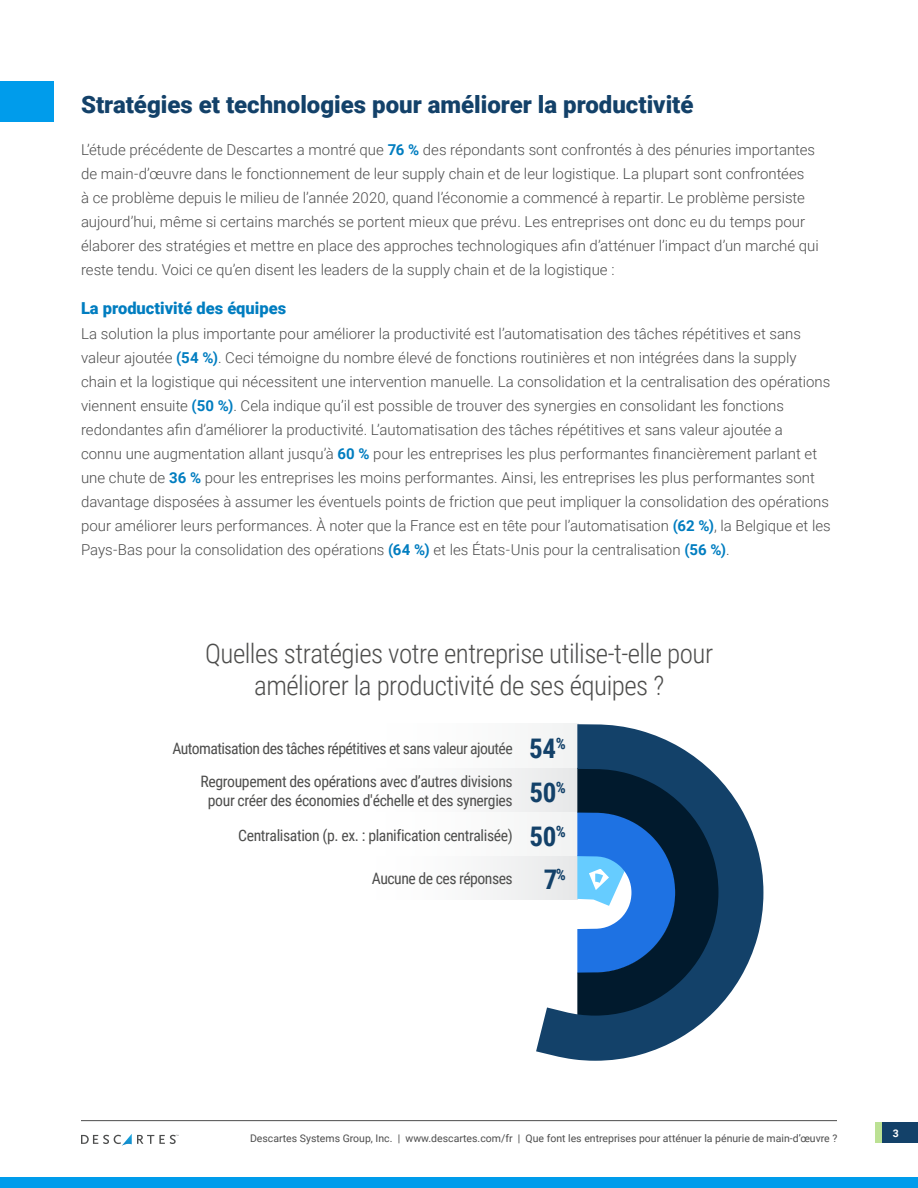
<style>
.page{position:relative;width:918px;height:1188px;background:#fff}
.page>*{position:absolute;margin:0;border:0;box-sizing:border-box;transform-origin:0 0}
.t1{font:300 27px/32.4px "Roboto Condensed";letter-spacing:-.02em;color:#4e4e4d;text-align:center}
.t2{font:700 27px/43.7px "Roboto Condensed";color:#134169;text-align:center}
.t3{font:900 24px "Roboto";color:#134169}
.t4{font:900 16.5px "Roboto";color:#007dc0}
.t5{font:15.75px/32.5px "Roboto Condensed";letter-spacing:-.025em;color:#4e4e4d;text-align:right}
.t6{font:300 15px/24px "Roboto";color:#4d4d4d}
.t7{font:700 11.1px "Roboto";color:#fff}
.t8{font:10.5px "Roboto";color:#4d4d4d}
.s1{font-weight:700;color:#007dc0}
.s2{font-size:10.5px}
</style>
<div class="page">
<div style="left:0;top:1177px;width:918px;height:11px;background:#009ceb"></div>
<svg style="left:81px;top:1134px;width:98px;height:12px"></svg>
<hr style="left:81px;top:1120px;width:756px;height:1px;background:#4d4d4d">
<div style="left:882px;top:1122px;width:36px;height:21px;background:#134169"></div>
<div style="left:876px;top:1122px;width:6px;height:21px;background:#bce194"></div>
<div style="left:357px;top:768px;width:220px;height:46px;background:#fafafa"></div>
<div style="left:357px;top:856px;width:220px;height:44px;background:#fafafa"></div>
<svg style="left:521px;top:723px;width:243px;height:338px"></svg>
<div style="left:0;top:81px;width:54px;height:41px;background:#009ceb"></div>
<h2 class="t3" style="left:81px;top:87px;width:614px">Stratégies et technologies pour améliorer la productivité</h2>
<p class="t6" style="left:81px;top:138px;width:739px">L’étude précédente de Descartes a montré que <span class="s1">76 %</span> des répondants sont confrontés à des pénuries importantes de main-d’œuvre dans le fonctionnement de leur supply chain et de leur logistique. La plupart sont confrontées<br>à ce problème depuis le milieu de l’année 2020, quand l’économie a commencé à repartir. Le problème persiste aujourd’hui, même si certains marchés se portent mieux que prévu. Les entreprises ont donc eu du temps pour élaborer des stratégies et mettre en place des approches technologiques afin d’atténuer l’impact d’un marché qui reste tendu. Voici ce qu’en disent les leaders de la supply chain et de la logistique :</p>
<p class="t4" style="left:81px;top:296px;width:207px">La productivité des équipes</p>
<p class="t6" style="left:81px;top:321px;width:751px">La solution la plus importante pour améliorer la productivité est l’automatisation des tâches répétitives et sans valeur ajoutée <span class="s1">(54 %)</span>. Ceci témoigne du nombre élevé de fonctions routinières et non intégrées dans la supply chain et la logistique qui nécessitent une intervention manuelle. La consolidation et la centralisation des opérations viennent ensuite <span class="s1">(50 %)</span>. Cela indique qu’il est possible de trouver des synergies en consolidant les fonctions redondantes afin d’améliorer la productivité. L’automatisation des tâches répétitives et sans valeur ajoutée a<br>connu une augmentation allant jusqu’à <span class="s1">60 %</span> pour les entreprises les plus performantes financièrement parlant et une chute de <span class="s1">36 %</span> pour les entreprises les moins performantes. Ainsi, les entreprises les plus performantes sont davantage disposées à assumer les éventuels points de friction que peut impliquer la consolidation des opérations pour améliorer leurs performances. À noter que la France est en tête pour l’automatisation <span class="s1">(62 %)</span>, la Belgique et les Pays-Bas pour la consolidation des opérations <span class="s1">(64 %)</span> et les États-Unis pour la centralisation <span class="s1">(56 %)</span>.</p>
<h1 class="t1" style="left:205px;top:636px;width:509px">Quelles stratégies votre entreprise utilise-t-elle pour améliorer la productivité de ses équipes ?</h1>
<p class="t5" style="left:172px;top:732px;width:342px">Automatisation des tâches répétitives et sans valeur ajoutée<br>Regroupement des opérations avec d’autres divisions</p>
<p class="t5" style="left:208px;top:783px;width:306px">pour créer des économies d'échelle et des synergies</p>
<p class="t5" style="left:238px;top:819px;width:276px">Centralisation (p. ex. : planification centralisée)</p>
<p class="t5" style="left:372px;top:862px;width:142px">Aucune de ces réponses</p>
<h1 class="t2" style="left:529px;top:726px;width:38px">54<sup>%<br></sup>50<sup>%<br></sup>50<sup>%<br></sup>7<sup>%</sup></h1>
<p class="t8" style="left:250px;top:1131px;width:589px">Descartes Systems Group, Inc. | www.descartes.com/fr | Que font les entreprises pour atténuer la pénurie de main-d’œuvre ?</p>
<p class="t7" style="left:892px;top:1126px;width:9px">3<span class="s2">3</span></p>
</div>
